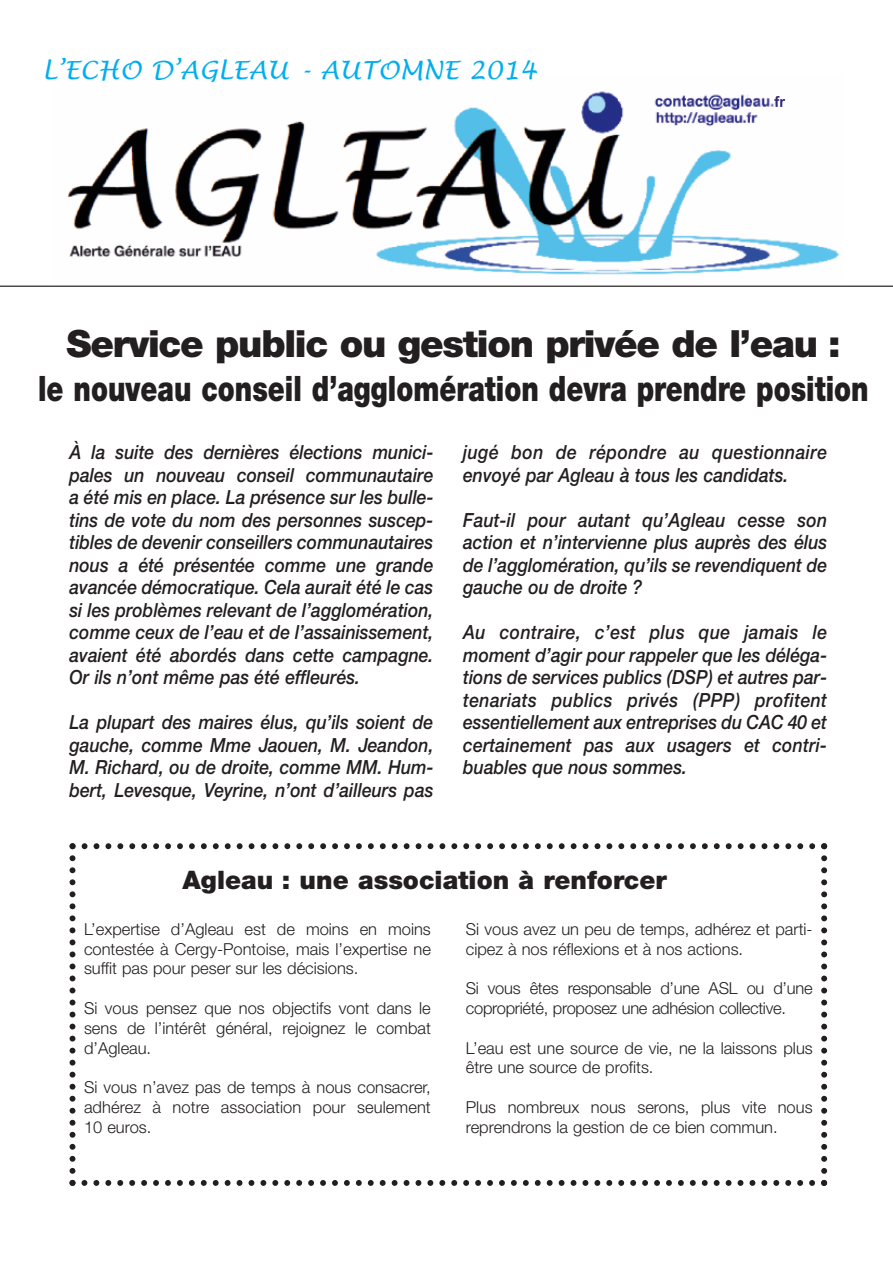
<style>
.page{position:relative;width:893px;height:1263px;background:#fff}
.page>*{position:absolute;margin:0;border:0;box-sizing:border-box;transform-origin:0 0}
.t1{font:900 37.5px "Helvetica Neue";letter-spacing:-.035em;color:#231f20}
.t2{font:900 35.1px "Helvetica Neue";color:#231f20;scale:.77 1}
.t3{font:900 25.5px "Helvetica Neue";color:#231f20}
.t4{font:italic 24.75px "Lucida Handwriting";letter-spacing:.01em;color:#00aeef}
.t5{font:italic 500 19.5px/22.5px "Helvetica Neue";color:#231f20;text-align:justify;scale:.9 1}
.t6{font:italic 500 19.5px/22.5px "Helvetica Neue";letter-spacing:.02em;color:#231f20;scale:.9 1}
.t7{font:300 16.5px/19.8px "Helvetica Neue";color:#231f20}
</style>
<div class="page">
<img style="left:67px;top:91px;width:773px;height:184px">
<svg style="left:774px;top:96px;width:11px;height:11px"></svg>
<hr style="left:0;top:286px;width:892px;height:1px;background:#231f20">
<svg style="left:69px;top:843px;width:758px;height:343px"></svg>
<p class="t4" style="left:42px;top:55px;width:496px">L’ECHO D’AGLEAU - AUTOMNE 2014</p>
<h1 class="t1" style="left:67px;top:322px;width:776px">Service public ou gestion privée de l’eau :</h1>
<h2 class="t2" style="left:38px;top:367px;width:1080px">le nouveau conseil d’agglomération devra prendre position</h2>
<p class="t5" style="left:69px;top:441px;width:406px">À la suite des dernières élections munici&shy;pales un nouveau conseil communautaire a été mis en place. La présence sur les bulle&shy;tins de vote du nom des personnes suscep&shy;tibles de devenir conseillers communautaires nous a été présentée comme une grande avancée démocratique. Cela aurait été le cas si les problèmes relevant de l’agglomération, comme ceux de l’eau et de l’assainissement, avaient été abordés dans cette campagne.<br>Or ils n’ont même pas été effleurés.</p>
<p class="t5" style="left:69px;top:711px;width:406px">La plupart des maires élus, qu’ils soient de gauche, comme Mme Jaouen, M. Jeandon, M. Richard, ou de droite, comme MM. Hum&shy;bert, Levesque, Veyrine, n’ont d’ailleurs pas</p>
<p class="t6" style="left:463px;top:441px;width:406px">jugé bon de répondre au questionnaire envoyé par Agleau à tous les candidats.</p>
<p class="t5" style="left:463px;top:508px;width:406px">Faut-il pour autant qu’Agleau cesse son action et n’intervienne plus auprès des élus de l’agglomération, qu’ils se revendiquent de gauche ou de droite ?</p>
<p class="t5" style="left:463px;top:621px;width:406px">Au contraire, c’est plus que jamais le moment d’agir pour rappeler que les déléga&shy;tions de services publics (DSP) et autres par&shy;tenariats publics privés (PPP) profitent essentiellement aux entreprises du CAC 40 et certainement pas aux usagers et contri&shy;buables que nous sommes.</p>
<h3 class="t3" style="left:183px;top:864px;width:486px">Agleau : une association à renforcer</h3>
<p class="t7" style="left:84px;top:919px;width:348px;text-align:justify">L’expertise d’Agleau est de moins en moins contestée à Cergy-Pontoise, mais l’expertise ne suffit pas pour peser sur les décisions.</p>
<p class="t7" style="left:84px;top:998px;width:348px;text-align:justify">Si vous pensez que nos objectifs vont dans le sens de l’intérêt général, rejoignez le combat d’Agleau.</p>
<p class="t7" style="left:84px;top:1077px;width:348px;text-align:justify">Si vous n’avez pas de temps à nous consacrer, adhérez à notre association pour seulement 10 euros.</p>
<p class="t7" style="left:466px;top:919px;width:348px">Si vous avez un peu de temps, adhérez et parti&shy;cipez à nos réflexions et à nos actions.</p>
<p class="t7" style="left:466px;top:978px;width:348px">Si vous êtes responsable d’une ASL ou d’une copropriété, proposez une adhésion collective.</p>
<p class="t7" style="left:466px;top:1037px;width:348px">L’eau est une source de vie, ne la laissons plus être une source de profits.</p>
<p class="t7" style="left:466px;top:1097px;width:348px">Plus nombreux nous serons, plus vite nous reprendrons la gestion de ce bien commun.</p>
</div>
